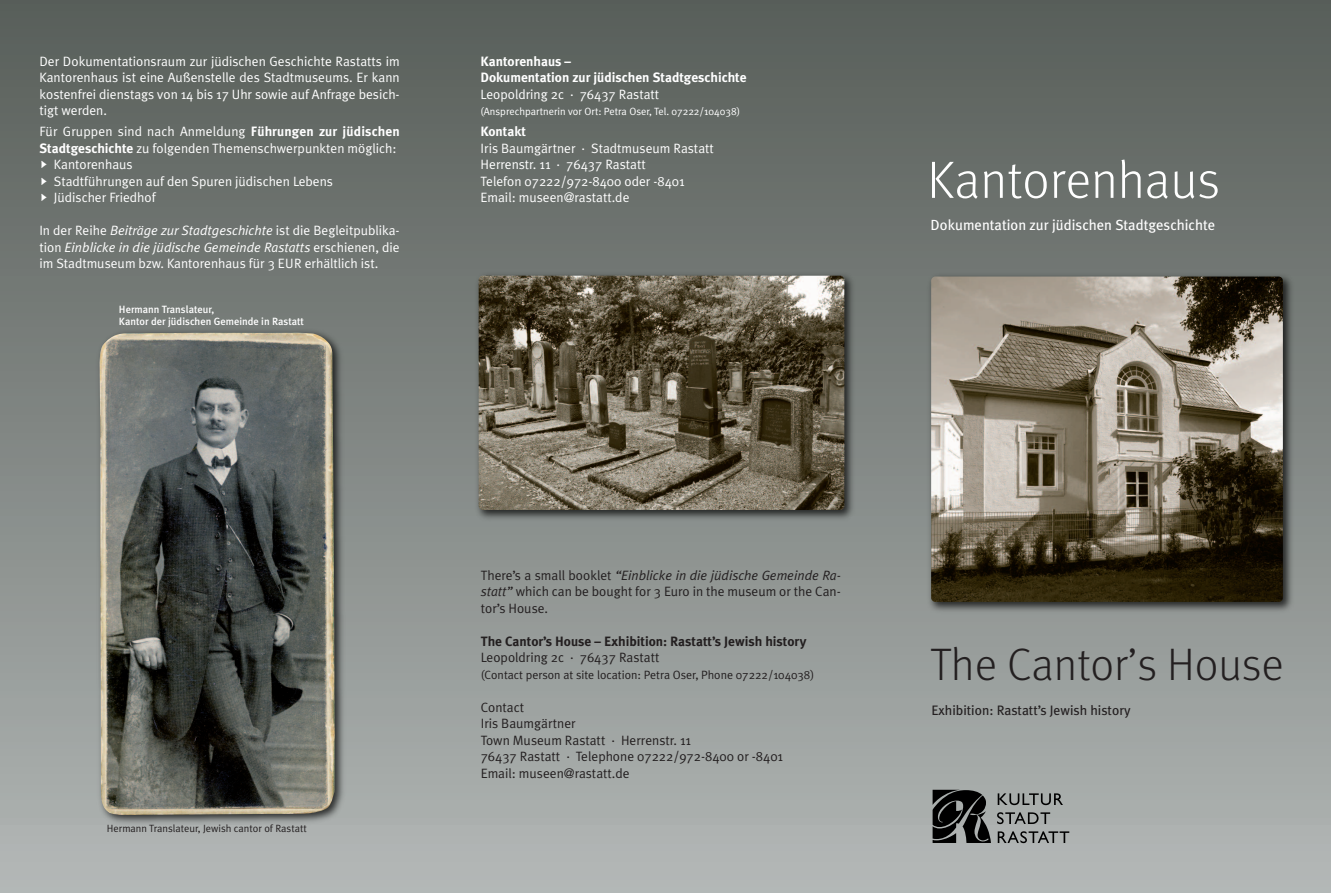
<style>
.page{position:relative;width:1331px;height:893px;background:#fff}
.page>*{position:absolute;margin:0;border:0;box-sizing:border-box;transform-origin:0 0}
.t1{font:300 52.5px "Meta OT";color:#fff}
.t2{font:300 45.6px "Meta OT";color:#231f20}
.t3{font:14.7px "Meta Plus";color:#fff}
.t4{font:13.65px "Meta Plus";color:#231f20}
.t5{font:13.5px/16.5px "Meta Plus Normal";color:#fff;text-align:justify}
.t6{font:13.5px/16.5px "Meta Plus Normal";color:#231f20;text-align:justify}
.t7{font:700 13.5px/16.5px "Meta Plus";color:#fff}
.t8{font:700 13.5px "Meta Plus";color:#231f20}
.t9{font:12px "Meta Plus Normal";color:#231f20}
.t10{font:500 10.5px/12px "Meta Plus";color:#fff}
.t11{font:10.5px "Meta Plus Normal";color:#fff}
.t12{font:10.5px "Meta Plus Normal";color:#231f20}
.s1{font-family:"Meta Plus";font-weight:700}
.s2{font-family:"Calluna Sans";font-weight:300}
.s3{font-style:italic}
</style>
<div class="page">
<div style="left:0;top:0;width:1331px;height:893px;background:linear-gradient(to bottom,#565d58,#b1b6b5)"></div>
<img style="left:924px;top:269px;width:374px;height:348px">
<img style="left:931px;top:277px;width:352px;height:325px;border-radius:4px">
<img style="left:471px;top:268px;width:389px;height:257px">
<img style="left:479px;top:276px;width:365px;height:234px;border-radius:4px">
<svg style="left:997px;top:812px;width:53px;height:12px"></svg>
<svg style="left:998px;top:831px;width:71px;height:12px"></svg>
<svg style="left:933px;top:790px;width:58px;height:53px;background:#343635"></svg>
<svg style="left:998px;top:793px;width:65px;height:12px"></svg>
<img style="left:28px;top:318px;width:389px;height:563px">
<img style="left:99px;top:333px;width:236px;height:482px">
<p class="t5" style="left:39px;top:53px;width:362px">Der Dokumentationsraum zur jüdischen Geschichte Rastatts im Kantorenhaus ist eine Außenstelle des Stadtmuseums. Er kann kostenfrei dienstags von 14 bis 17 Uhr sowie auf Anfrage besich&shy;tigt werden.</p>
<p class="t5" style="left:39px;top:124px;width:362px;text-align:left">Für Gruppen sind nach Anmeldung <span class="s1">Führungen zur jüdischen Stadtgeschichte</span> zu folgenden Themenschwerpunkten möglich: <span class="s2">►</span> Kantorenhaus<br><span class="s2">►</span> Stadtführungen auf den Spuren jüdischen Lebens<br><span class="s2">►</span> Jüdischer Friedhof</p>
<p class="t5" style="left:39px;top:223px;width:362px">In der Reihe <span class="s3">Beiträge zur Stadtgeschichte</span> ist die Begleitpublika&shy;tion <span class="s3">Einblicke in die jüdische Gemeinde Rastatts</span> erschienen, die im Stadtmuseum bzw. Kantorenhaus für 3 EUR erhältlich ist.</p>
<p class="t10" style="left:119px;top:303px;width:187px">Hermann Translateur,<br>Kantor der jüdischen Gemeinde in Rastatt</p>
<p class="t7" style="left:481px;top:53px;width:268px">Kantorenhaus –<br>Dokumentation zur jüdischen Stadtgeschichte</p>
<p class="t5" style="left:481px;top:86px;width:180px">Leopoldring 2c · 76437 Rastatt</p>
<p class="t11" style="left:481px;top:106px;width:261px">(Ansprechpartnerin vor Ort: Petra Oser, Tel. 07222/104038)</p>
<p class="t7" style="left:481px;top:124px;width:47px">Kontakt</p>
<p class="t5" style="left:481px;top:140px;width:235px;text-align:left">Iris Baumgärtner · Stadtmuseum Rastatt Herrenstr. 11 · 76437 Rastatt<br>Telefon 07222/972-8400 oder -8401<br>Email: museen@rastatt.de</p>
<h1 class="t1" style="left:927px;top:160px;width:294px">Kantorenhaus</h1>
<p class="t3" style="left:930px;top:216px;width:286px">Dokumentation zur jüdischen Stadtgeschichte</p>
<p class="t12" style="left:107px;top:822px;width:201px">Hermann Translateur, Jewish cantor of Rastatt</p>
<p class="t6" style="left:481px;top:567px;width:361px">There’s a small booklet <span class="s3">“Einblicke in die jüdische Gemeinde Ra&shy;statt”</span> which can be bought for 3 Euro in the museum or the Can&shy;tor’s House.</p>
<p class="t8" style="left:481px;top:633px;width:327px">The Cantor’s House – Exhibition: Rastatt’s Jewish history</p>
<p class="t6" style="left:481px;top:649px;width:180px">Leopoldring 2c · 76437 Rastatt</p>
<p class="t9" style="left:481px;top:668px;width:335px">(Contact person at site location: Petra Oser, Phone 07222/104038)</p>
<p class="t6" style="left:481px;top:699px;width:304px;text-align:left">Contact<br>Iris Baumgärtner<br>Town Museum Rastatt · Herrenstr. 11<br>76437 Rastatt · Telephone 07222/972-8400 or -8401<br>Email: museen@rastatt.de</p>
<h2 class="t2" style="left:930px;top:647px;width:354px">The Cantor’s House</h2>
<p class="t4" style="left:931px;top:702px;width:201px">Exhibition: Rastatt’s Jewish history</p>
</div>
